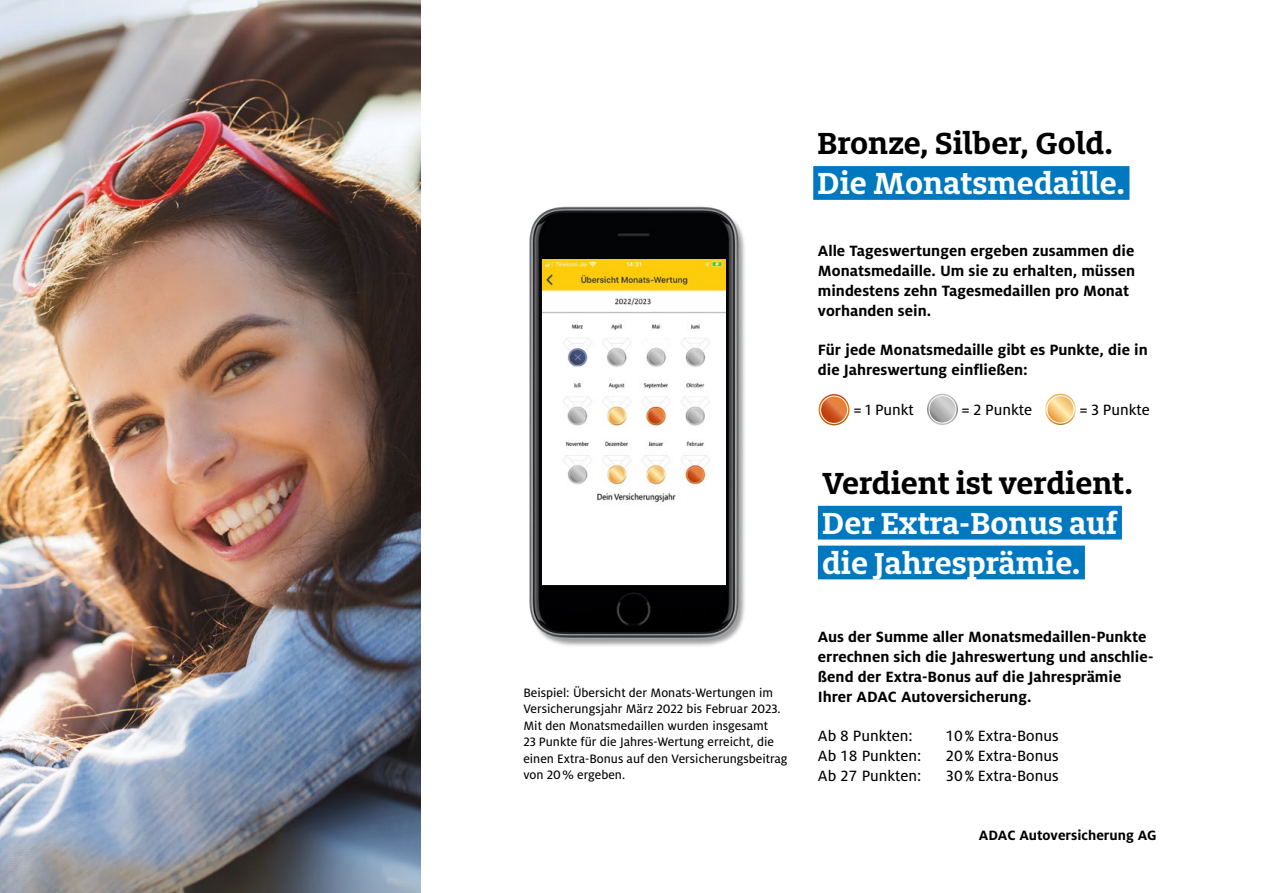
<style>
.page{position:relative;width:1263px;height:893px;background:#fff}
.page>*{position:absolute;margin:0;border:0;box-sizing:border-box;transform-origin:0 0}
.t1{font:700 33.75px/39.8px "Milo Slab ADAC";color:#fff}
.t2{font:700 33.75px "Milo Slab ADAC";color:#000}
.t3{font:700 16.5px/19.8px "Milo ADAC";color:#000}
.t4{font:16.5px "Milo ADAC Text";color:#000}
.t5{font:700 15px "Milo ADAC";color:#000}
.t6{font:13.5px/16.5px "Milo ADAC Text";color:#000}
</style>
<div class="page">
<div style="left:818px;top:506px;width:304px;height:33px;background:#0078c0"></div>
<div style="left:818px;top:546px;width:267px;height:33px;background:#0078c0"></div>
<svg style="left:819px;top:394px;width:30px;height:31px"></svg>
<svg style="left:820px;top:396px;width:27px;height:27px"></svg>
<div style="left:820px;top:396px;width:28px;height:28px;border:1px solid #fff;border-radius:50%"></div>
<svg style="left:927px;top:394px;width:31px;height:31px"></svg>
<svg style="left:929px;top:396px;width:27px;height:27px"></svg>
<div style="left:929px;top:395px;width:27px;height:28px;border:1px solid #fff;border-radius:50%"></div>
<svg style="left:1045px;top:394px;width:31px;height:31px"></svg>
<svg style="left:1047px;top:396px;width:27px;height:27px"></svg>
<div style="left:1047px;top:395px;width:27px;height:28px;border:1px solid #fff;border-radius:50%"></div>
<div style="left:813px;top:166px;width:316px;height:34px;background:#0078c0"></div>
<img style="left:0;top:0;width:421px;height:893px">
<img style="left:529px;top:206px;width:216px;height:440px">
<img style="left:542px;top:260px;width:183px;height:325px">
<div style="left:554px;top:296px;width:51px;height:12px;background:#fff"></div>
<p class="t6" style="left:523px;top:684px;width:266px">Beispiel: Übersicht der Monats-Wertungen im Versicherungsjahr März 2022 bis Februar 2023.<br>Mit den Monatsmedaillen wurden insgesamt<br>23 Punkte für die Jahres-Wertung erreicht, die einen Extra-Bonus auf den Versicherungsbeitrag von 20% ergeben.</p>
<h1 class="t2" style="left:817px;top:122px;width:297px">Bronze, Silber, Gold.</h1>
<h1 class="t1" style="left:817px;top:162px;width:309px">Die Monatsmedaille.</h1>
<p class="t3" style="left:818px;top:241px;width:319px">Alle Tageswertungen ergeben zusammen die Monatsmedaille. Um sie zu erhalten, müssen mindestens zehn Tagesmedaillen pro Monat vorhanden sein.</p>
<p class="t3" style="left:818px;top:340px;width:331px">Für jede Monatsmedaille gibt es Punkte, die in die Jahreswertung einfließen:</p>
<p class="t4" style="left:854px;top:400px;width:62px">= 1 Punkt</p>
<p class="t4" style="left:962px;top:400px;width:72px">= 2 Punkte</p>
<p class="t4" style="left:1080px;top:400px;width:71px">= 3 Punkte</p>
<h1 class="t2" style="left:822px;top:461px;width:313px">Verdient ist verdient.</h1>
<h1 class="t1" style="left:822px;top:502px;width:297px">Der Extra-Bonus auf die Jahresprämie.</h1>
<p class="t3" style="left:818px;top:627px;width:337px">Aus der Summe aller Monatsmedaillen-Punkte errechnen sich die Jahreswertung und anschlie&shy;ßend der Extra-Bonus auf die Jahresprämie Ihrer ADAC Autoversicherung.</p>
<p class="t4" style="left:818px;top:727px;width:96px">Ab 8 Punkten:</p>
<p class="t4" style="left:945px;top:727px;width:115px">10% Extra-Bonus</p>
<p class="t4" style="left:818px;top:747px;width:105px">Ab 18 Punkten:</p>
<p class="t4" style="left:945px;top:747px;width:115px">20% Extra-Bonus</p>
<p class="t4" style="left:818px;top:767px;width:105px">Ab 27 Punkten:</p>
<p class="t4" style="left:945px;top:767px;width:115px">30% Extra-Bonus</p>
<p class="t5" style="left:979px;top:827px;width:179px">ADAC Autoversicherung AG</p>
</div>
